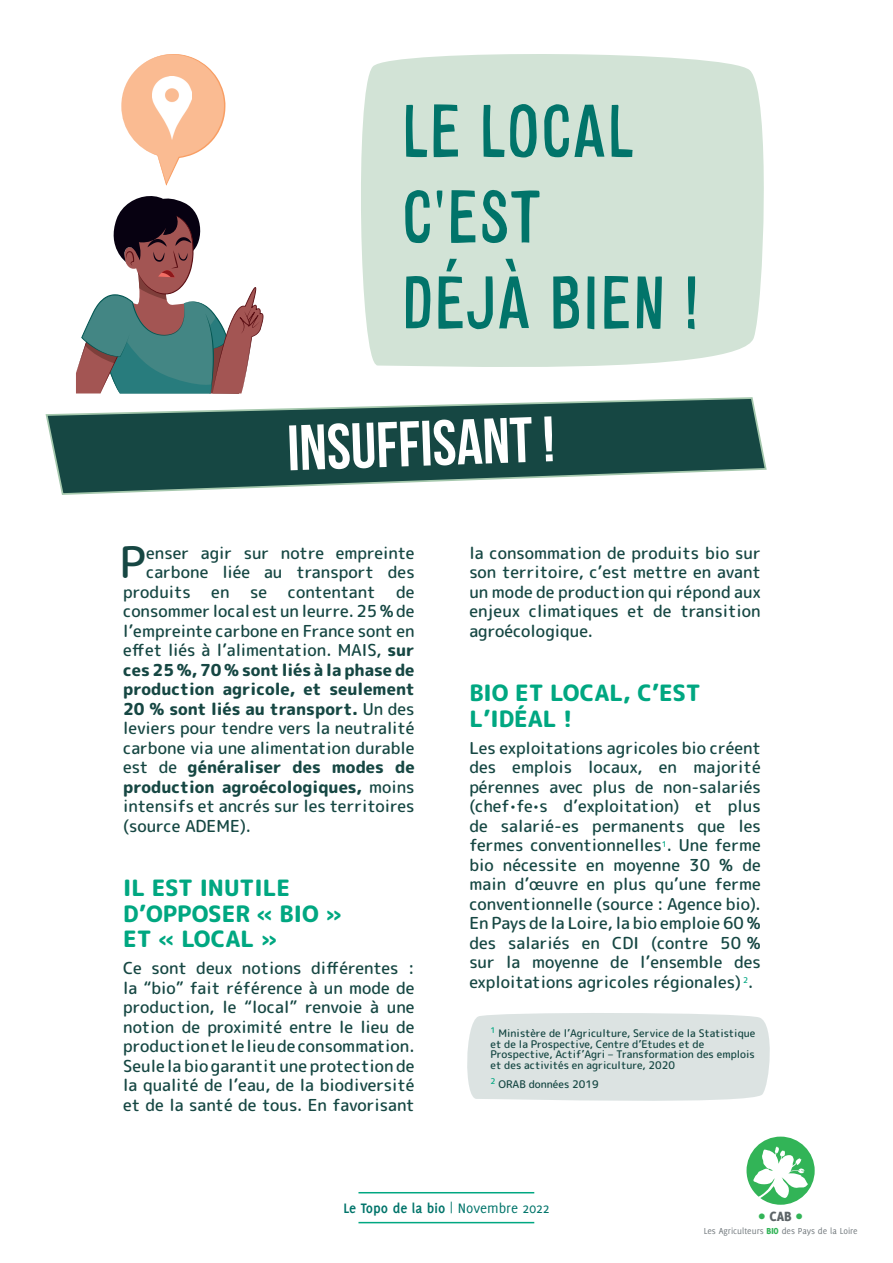
<style>
.page{position:relative;width:893px;height:1263px;background:#fff}
.page>*{position:absolute;margin:0;border:0;box-sizing:border-box;transform-origin:0 0}
.t1{font:69px/85.8px "Alsina Ultrajada";color:#01746a}
.t2{font:64.05px "Bebas Neue";color:#fff}
.t3{font:500 43.2px "Rounded Mplus 1 c";color:#164743}
.t4{font:800 22.5px/25.5px "Rounded Mplus 1 c";color:#00a781}
.t5{font:500 16.5px/19.5px "Rounded Mplus 1 c";color:#164743;text-align:justify}
.t6{font:800 16.5px "Rounded Mplus 1 c";color:#164743}
.t7{font:700 15px "Delicious";color:#01746a}
.t8{font:800 14.7px "Delicious";color:#5d6467}
.t9{font:500 10.5px/10.5px "Rounded Mplus 1 c";color:#164743}
.t10{font:9.45px "Delicious";color:#737a7e}
.s1{font-weight:800}
.s2{font-weight:500}
.s3{font-size:13.5px}
.s4{font-weight:400}
.s5{color:#32b457}
.s6{font-weight:800;color:#32b457}
</style>
<div class="page">
<hr style="left:358px;top:1192px;width:176px;height:1px;background:#00a781">
<hr style="left:358px;top:1222px;width:176px;height:1px;background:#00a781">
<svg style="left:746px;top:1136px;width:69px;height:69px"></svg>
<svg style="left:361px;top:54px;width:403px;height:313px;background:#d5e5d9"></svg>
<div style="left:467px;top:1013px;width:303px;height:88px;background:#dce3e2"></div>
<svg style="left:76px;top:54px;width:188px;height:339px"></svg>
<img style="left:153px;top:77px;width:38px;height:62px">
<svg style="left:45px;top:397px;width:722px;height:98px"></svg>
<p class="t1" style="left:401px;top:87px;width:235px">LE LOCAL<br>C'EST</p>
<p class="t1" style="left:401px;top:258px;width:300px">DÉJÀ BIEN !</p>
<p class="t2" style="left:286px;top:413px;width:269px;rotate:-2deg">INSUFFISANT !</p>
<p class="t3" style="left:120px;top:532px;width:28px">P</p>
<p class="t5" style="left:146px;top:543px;width:270px">enser agir sur notre empreinte</p>
<p class="t5" style="left:146px;top:562px;width:270px">carbone liée au transport des</p>
<p class="t5" style="left:123px;top:582px;width:293px">produits en se contentant de</p>
<p class="t5" style="left:123px;top:601px;width:293px">consommer local est un leurre. 25 % de</p>
<p class="t5" style="left:123px;top:621px;width:293px">l’empreinte carbone en France sont en</p>
<p class="t5" style="left:123px;top:640px;width:293px">effet liés à l’alimentation. MAIS, <span class="s1">sur</span></p>
<p class="t6" style="left:123px;top:658px;width:293px">ces 25 %, 70 % sont liés à la phase de</p>
<p class="t6" style="left:123px;top:678px;width:293px">production agricole, et seulement</p>
<p class="t6" style="left:123px;top:697px;width:293px">20 % sont liés au transport. <span class="s2">Un des</span></p>
<p class="t5" style="left:123px;top:718px;width:293px">leviers pour tendre vers la neutralité</p>
<p class="t5" style="left:123px;top:738px;width:293px">carbone via une alimentation durable</p>
<p class="t6" style="left:123px;top:756px;width:293px"><span class="s2">est de</span> généraliser des modes de</p>
<p class="t6" style="left:123px;top:775px;width:293px">production agroécologiques, <span class="s2">moins</span></p>
<p class="t5" style="left:123px;top:796px;width:293px">intensifs et ancrés sur les territoires</p>
<p class="t5" style="left:123px;top:816px;width:129px">(source ADEME).</p>
<p class="t4" style="left:123px;top:875px;width:220px">IL EST INUTILE<br>D’OPPOSER « BIO »</p>
<p class="t4" style="left:123px;top:926px;width:156px">ET « LOCAL »</p>
<p class="t5" style="left:123px;top:958px;width:293px">Ce sont deux notions différentes : la “bio” fait référence à un mode de production, le “local” renvoie à une notion de proximité entre le lieu de production et le lieu de consommation.<br>Seule la bio garantit une protection de la qualité de l’eau, de la biodiversité et de la santé de tous. En favorisant</p>
<p class="t5" style="left:469px;top:543px;width:293px">la consommation de produits bio sur son territoire, c’est mettre en avant un mode de production qui répond aux enjeux climatiques et de transition agroécologique.</p>
<p class="t4" style="left:469px;top:680px;width:233px">BIO ET LOCAL, C’EST<br>L’IDÉAL !</p>
<p class="t5" style="left:469px;top:738px;width:293px">Les exploitations agricoles bio créent des emplois locaux, en majorité pérennes avec plus de non-salariés (chef<span class="s3">•</span>fe<span class="s3">•</span>s d’exploitation) et plus de salarié-es permanents que les fermes conventionnelles<sup>1</sup>. Une ferme bio nécessite en moyenne 30 % de main d’œuvre en plus qu’une ferme conventionnelle (source : Agence bio).<br>En Pays de la Loire, la bio emploie 60 % des salariés en CDI (contre 50 % sur la moyenne de l’ensemble des exploitations agricoles régionales) <sup>2</sup>.</p>
<p class="t9" style="left:491px;top:1028px;width:266px"><sup>1</sup> Ministère de l’Agriculture, Service de la Statistique et de la Prospective, Centre d’Etudes et de Prospective, Actif’Agri – Transformation des emplois et des activités en agriculture, 2020</p>
<p class="t9" style="left:491px;top:1079px;width:110px"><sup>2</sup> ORAB données 2019</p>
<p class="t7" style="left:343px;top:1199px;width:208px">Le Topo de la bio <span class="s4">| Novembre 2022</span></p>
<p class="t8" style="left:759px;top:1208px;width:45px"><span class="s5">•</span> CAB <span class="s5">•</span></p>
<p class="t10" style="left:704px;top:1226px;width:155px">Les Agriculteurs <span class="s6">BIO</span> des Pays de la Loire</p>
</div>
